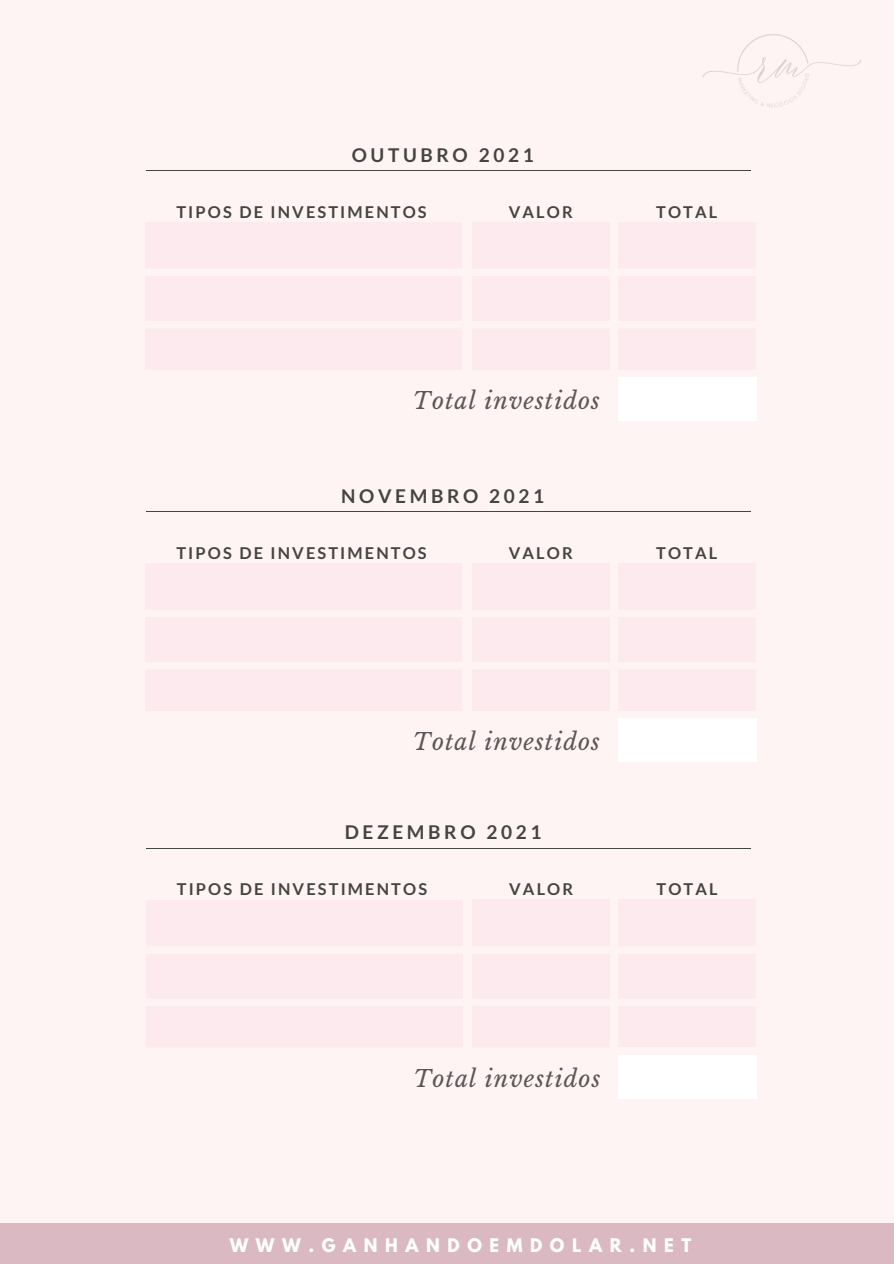
<style>
.page{position:relative;width:894px;height:1264px;background:#fff}
.page>*{position:absolute;margin:0;border:0;box-sizing:border-box;transform-origin:0 0}
.t1{font:italic 23.1px "Libre Baskerville";letter-spacing:.045em;color:#5b5657}
.t2{font:700 19.05px "Lato";letter-spacing:.19em;color:#444440}
.t3{font:700 16.65px "League Spartan";letter-spacing:.455em;color:#fff}
.t4{font:700 16.35px "Lato";letter-spacing:.13em;color:#444440}
</style>
<div class="page">
<div style="left:0;top:0;width:893px;height:1263px;background:#fff4f4"></div>
<hr style="left:146px;top:170px;width:604px;height:1px;background:#444440">
<div style="left:146px;top:222px;width:316px;height:155px;background:#fceaee"></div>
<div style="left:472px;top:222px;width:137px;height:151px;background:#fceaee"></div>
<div style="left:618px;top:222px;width:137px;height:147px;background:#fceaee"></div>
<div style="left:69px;top:268px;width:787px;height:8px;background:#fff4f4"></div>
<div style="left:94px;top:321px;width:787px;height:7px;background:#fff4f4"></div>
<div style="left:114px;top:370px;width:779px;height:7px;background:#fff4f4"></div>
<div style="left:618px;top:377px;width:138px;height:43px;background:#fff"></div>
<hr style="left:146px;top:511px;width:604px;height:1px;background:#444440">
<div style="left:146px;top:563px;width:316px;height:155px;background:#fceaee"></div>
<div style="left:472px;top:563px;width:137px;height:151px;background:#fceaee"></div>
<div style="left:618px;top:563px;width:137px;height:147px;background:#fceaee"></div>
<div style="left:69px;top:609px;width:787px;height:8px;background:#fff4f4"></div>
<div style="left:94px;top:662px;width:787px;height:7px;background:#fff4f4"></div>
<div style="left:114px;top:711px;width:779px;height:7px;background:#fff4f4"></div>
<div style="left:618px;top:718px;width:138px;height:43px;background:#fff"></div>
<hr style="left:146px;top:847px;width:604px;height:1px;background:#444440">
<div style="left:146px;top:899px;width:316px;height:155px;background:#fceaee"></div>
<div style="left:472px;top:899px;width:137px;height:151px;background:#fceaee"></div>
<div style="left:618px;top:899px;width:137px;height:148px;background:#fceaee"></div>
<div style="left:69px;top:946px;width:788px;height:7px;background:#fff4f4"></div>
<div style="left:94px;top:998px;width:788px;height:8px;background:#fff4f4"></div>
<div style="left:115px;top:1047px;width:778px;height:7px;background:#fff4f4"></div>
<div style="left:618px;top:1054px;width:138px;height:44px;background:#fff"></div>
<img style="left:702px;top:34px;width:160px;height:73px">
<div style="left:0;top:1223px;width:893px;height:40px;background:#dab9c3"></div>
<h1 class="t2" style="left:351px;top:143px;width:183px">OUTUBRO 2021</h1>
<p class="t4" style="left:176px;top:201px;width:252px">TIPOS DE INVESTIMENTOS</p>
<h1 class="t4" style="left:508px;top:201px;width:65px">VALOR</h1>
<h1 class="t4" style="left:656px;top:201px;width:63px">TOTAL</h1>
<h1 class="t1" style="left:413px;top:387px;width:188px">Total investidos</h1>
<h1 class="t2" style="left:341px;top:484px;width:204px">NOVEMBRO 2021</h1>
<h1 class="t4" style="left:176px;top:542px;width:252px">TIPOS DE INVESTIMENTOS</h1>
<h1 class="t4" style="left:508px;top:542px;width:65px">VALOR</h1>
<h1 class="t4" style="left:656px;top:542px;width:63px">TOTAL</h1>
<h1 class="t1" style="left:413px;top:728px;width:188px">Total investidos</h1>
<h1 class="t2" style="left:344px;top:820px;width:198px">DEZEMBRO 2021</h1>
<h1 class="t4" style="left:177px;top:879px;width:252px">TIPOS DE INVESTIMENTOS</h1>
<h1 class="t4" style="left:509px;top:879px;width:65px">VALOR</h1>
<h1 class="t4" style="left:656px;top:879px;width:63px">TOTAL</h1>
<h1 class="t1" style="left:413px;top:1064px;width:188px">Total investidos</h1>
<h1 class="t3" style="left:229px;top:1236px;width:463px">WWW.GANHANDOEMDOLAR.NET</h1>
</div>
